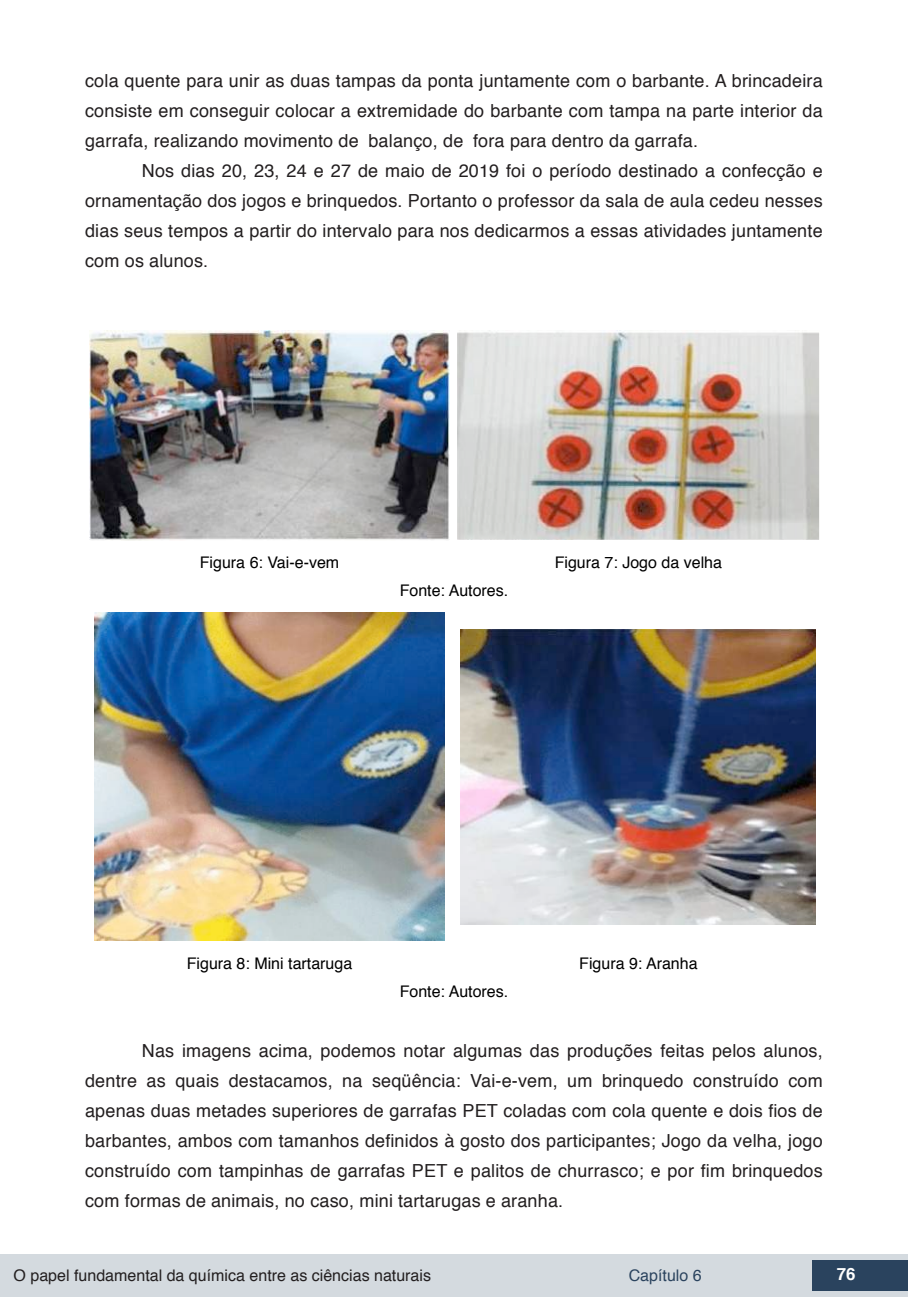
<style>
.page{position:relative;width:908px;height:1304px;background:#fff}
.page>*{position:absolute;margin:0;border:0;box-sizing:border-box;transform-origin:0 0}
.t1{font:18px/30px "Helvetica";letter-spacing:.01em;color:#231f20;text-align:justify}
.t2{font:700 16.8px "Helvetica";color:#fff}
.t3{font:16px "Helvetica";color:#000}
.t4{font:16px "Helvetica";color:#231f20}
.t5{font:16px "Helvetica";color:#2a435e}
</style>
<div class="page">
<div style="left:0;top:1254px;width:906px;height:43px;background:#d4dadf"></div>
<div style="left:812px;top:1261px;width:95px;height:30px;background:#2a435e"></div>
<img style="left:90px;top:330px;width:359px;height:210px">
<img style="left:457px;top:332px;width:361px;height:208px">
<img style="left:94px;top:612px;width:350px;height:329px">
<img style="left:460px;top:629px;width:355px;height:295px">
<p class="t1" style="left:85px;top:66px;width:738px">cola quente para unir as duas tampas da ponta juntamente com o barbante. A brincadeira consiste em conseguir colocar a extremidade do barbante com tampa na parte interior da garrafa, realizando movimento de balanço, de fora para dentro da garrafa.</p>
<p class="t1" style="left:85px;top:156px;width:738px;text-indent:57px">Nos dias 20, 23, 24 e 27 de maio de 2019 foi o período destinado a confecção e ornamentação dos jogos e brinquedos. Portanto o professor da sala de aula cedeu nesses dias seus tempos a partir do intervalo para nos dedicarmos a essas atividades juntamente com os alunos.</p>
<p class="t3" style="left:200px;top:550px;width:141px">Figura 6: Vai-e-vem</p>
<p class="t3" style="left:554px;top:550px;width:169px">Figura 7: Jogo da velha</p>
<p class="t3" style="left:399px;top:578px;width:110px">Fonte: Autores.</p>
<p class="t3" style="left:187px;top:951px;width:167px">Figura 8: Mini tartaruga</p>
<p class="t3" style="left:579px;top:951px;width:120px">Figura 9: Aranha</p>
<p class="t3" style="left:399px;top:979px;width:110px">Fonte: Autores.</p>
<p class="t1" style="left:85px;top:1036px;width:738px;text-indent:57px">Nas imagens acima, podemos notar algumas das produções feitas pelos alunos, dentre as quais destacamos, na seqüência: Vai-e-vem, um brinquedo construído com apenas duas metades superiores de garrafas PET coladas com cola quente e dois fios de barbantes, ambos com tamanhos definidos à gosto dos participantes; Jogo da velha, jogo construído com tampinhas de garrafas PET e palitos de churrasco; e por fim brinquedos com formas de animais, no caso, mini tartarugas e aranha.</p>
<p class="t4" style="left:14px;top:1263px;width:419px">O papel fundamental da química entre as ciências naturais</p>
<p class="t5" style="left:628px;top:1263px;width:74px">Capítulo 6</p>
<p class="t2" style="left:836px;top:1261px;width:20px">76</p>
</div>
